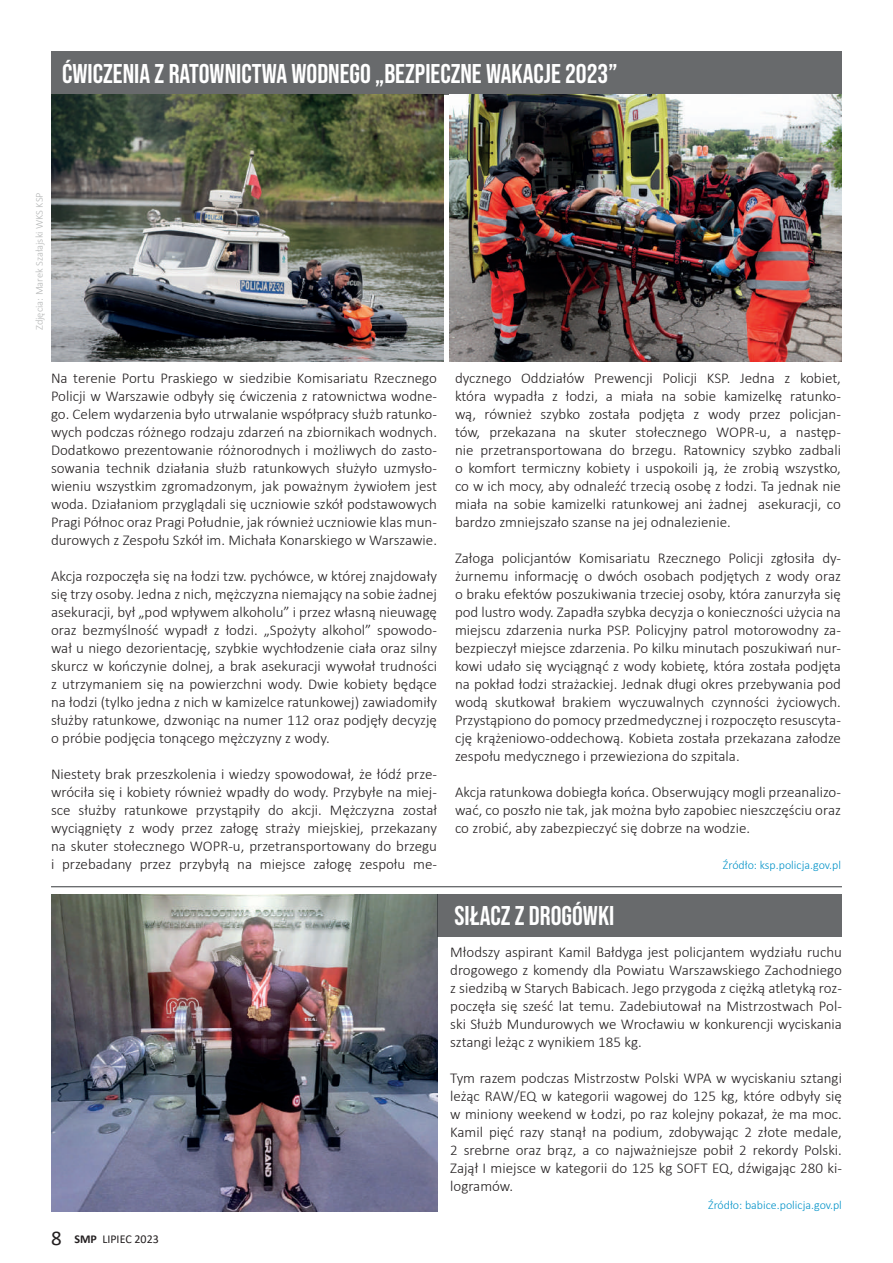
<style>
.page{position:relative;width:893px;height:1263px;background:#fff}
.page>*{position:absolute;margin:0;border:0;box-sizing:border-box;transform-origin:0 0}
.t1{font:27px "Bebas Neue";color:#fff}
.t2{font:300 15px/18px "Calibri";color:#231f20;text-align:justify}
.t3{font:300 12px "Calibri";color:#0092c8}
.t4{font:12px "Calibri";color:#231f20}
.t5{font:300 10.5px "Calibri";color:#b5b7b7}
.s1{font-size:21px}
.s2{font-weight:700}
</style>
<div class="page">
<div style="left:51px;top:51px;width:791px;height:44px;background:#686a6c"></div>
<img style="left:51px;top:894px;width:386px;height:318px">
<div style="left:437px;top:894px;width:405px;height:43px;background:#686a6c"></div>
<hr style="left:51px;top:886px;width:791px;height:1px;background:#36393c">
<img style="left:51px;top:95px;width:393px;height:266px">
<img style="left:449px;top:95px;width:393px;height:266px">
<h1 class="t1" style="left:62px;top:58px;width:557px">ĆWICZENIA Z RATOWNICTWA WODNEGO „BEZPIECZNE WAKACJE 2023”</h1>
<p class="t5" style="left:33px;top:330px;width:139px;rotate:-90deg">Zdjęcia: Marek Szałajski WKS KSP</p>
<p class="t2" style="left:51px;top:369px;width:387px">Na terenie Portu Praskiego w siedzibie Komisariatu Rzecznego Policji w Warszawie odbyły się ćwiczenia z ratownictwa wodne&shy;go. Celem wydarzenia było utrwalanie współpracy służb ratunko&shy;wych podczas różnego rodzaju zdarzeń na zbiornikach wodnych.<br>Dodatkowo prezentowanie różnorodnych i możliwych do zasto&shy;sowania technik działania służb ratunkowych służyło uzmysło&shy;wieniu wszystkim zgromadzonym, jak poważnym żywiołem jest woda. Działaniom przyglądali się uczniowie szkół podstawowych Pragi Północ oraz Pragi Południe, jak również uczniowie klas mun&shy;durowych z Zespołu Szkół im. Michała Konarskiego w Warszawie.</p>
<p class="t2" style="left:51px;top:567px;width:387px">Akcja rozpoczęła się na łodzi tzw. pychówce, w której znajdowały się trzy osoby. Jedna z nich, mężczyzna niemający na sobie żadnej asekuracji, był „pod wpływem alkoholu” i przez własną nieuwagę oraz bezmyślność wypadł z łodzi. „Spożyty alkohol” spowodo&shy;wał u niego dezorientację, szybkie wychłodzenie ciała oraz silny skurcz w kończynie dolnej, a brak asekuracji wywołał trudności z utrzymaniem się na powierzchni wody. Dwie kobiety będące na łodzi (tylko jedna z nich w kamizelce ratunkowej) zawiadomiły służby ratunkowe, dzwoniąc na numer 112 oraz podjęły decyzję o próbie podjęcia tonącego mężczyzny z wody.</p>
<p class="t2" style="left:51px;top:765px;width:387px">Niestety brak przeszkolenia i wiedzy spowodował, że łódź prze&shy;wróciła się i kobiety również wpadły do wody. Przybyłe na miej&shy;sce służby ratunkowe przystąpiły do akcji. Mężczyzna został wyciągnięty z wody przez załogę straży miejskiej, przekazany na skuter stołecznego WOPR-u, przetransportowany do brzegu i przebadany przez przybyłą na miejsce załogę zespołu me-</p>
<p class="t4" style="left:51px;top:1230px;width:109px"><span class="s1">8</span> <span class="s2">SMP</span> LIPIEC 2023</p>
<p class="t2" style="left:455px;top:369px;width:387px">dycznego Oddziałów Prewencji Policji KSP. Jedna z kobiet, która wypadła z łodzi, a miała na sobie kamizelkę ratunko&shy;wą, również szybko została podjęta z wody przez policjan&shy;tów, przekazana na skuter stołecznego WOPR-u, a następ&shy;nie przetransportowana do brzegu. Ratownicy szybko zadbali o komfort termiczny kobiety i uspokoili ją, że zrobią wszystko, co w ich mocy, aby odnaleźć trzecią osobę z łodzi. Ta jednak nie miała na sobie kamizelki ratunkowej ani żadnej asekuracji, co bardzo zmniejszało szanse na jej odnalezienie.</p>
<p class="t2" style="left:455px;top:549px;width:387px">Załoga policjantów Komisariatu Rzecznego Policji zgłosiła dy&shy;żurnemu informację o dwóch osobach podjętych z wody oraz o braku efektów poszukiwania trzeciej osoby, która zanurzyła się pod lustro wody. Zapadła szybka decyzja o konieczności użycia na miejscu zdarzenia nurka PSP. Policyjny patrol motorowodny za&shy;bezpieczył miejsce zdarzenia. Po kilku minutach poszukiwań nur&shy;kowi udało się wyciągnąć z wody kobietę, która została podjęta na pokład łodzi strażackiej. Jednak długi okres przebywania pod wodą skutkował brakiem wyczuwalnych czynności życiowych.<br>Przystąpiono do pomocy przedmedycznej i rozpoczęto resuscyta&shy;cję krążeniowo-oddechową. Kobieta została przekazana załodze zespołu medycznego i przewieziona do szpitala.</p>
<p class="t2" style="left:455px;top:783px;width:387px">Akcja ratunkowa dobiegła końca. Obserwujący mogli przeanalizo&shy;wać, co poszło nie tak, jak można było zapobiec nieszczęściu oraz co zrobić, aby zabezpieczyć się dobrze na wodzie.</p>
<p class="t3" style="left:723px;top:858px;width:120px">Źródło: ksp.policja.gov.pl</p>
<h1 class="t1" style="left:454px;top:900px;width:161px">SIŁACZ Z DROGÓWKI</h1>
<p class="t2" style="left:450px;top:943px;width:393px">Młodszy aspirant Kamil Bałdyga jest policjantem wydziału ruchu drogowego z komendy dla Powiatu Warszawskiego Zachodniego z siedzibą w Starych Babicach. Jego przygoda z ciężką atletyką roz&shy;poczęła się sześć lat temu. Zadebiutował na Mistrzostwach Pol&shy;ski Służb Mundurowych we Wrocławiu w konkurencji wyciskania sztangi leżąc z wynikiem 185 kg.</p>
<p class="t2" style="left:450px;top:1069px;width:393px">Tym razem podczas Mistrzostw Polski WPA w wyciskaniu sztangi leżąc RAW/EQ w kategorii wagowej do 125 kg, które odbyły się w miniony weekend w Łodzi, po raz kolejny pokazał, że ma moc.<br>Kamil pięć razy stanął na podium, zdobywając 2 złote medale, 2 srebrne oraz brąz, a co najważniejsze pobił 2 rekordy Polski.<br>Zajął I miejsce w kategorii do 125 kg SOFT EQ, dźwigając 280 ki&shy;logramów.</p>
<p class="t3" style="left:708px;top:1197px;width:135px">Źródło: babice.policja.gov.pl</p>
</div>
